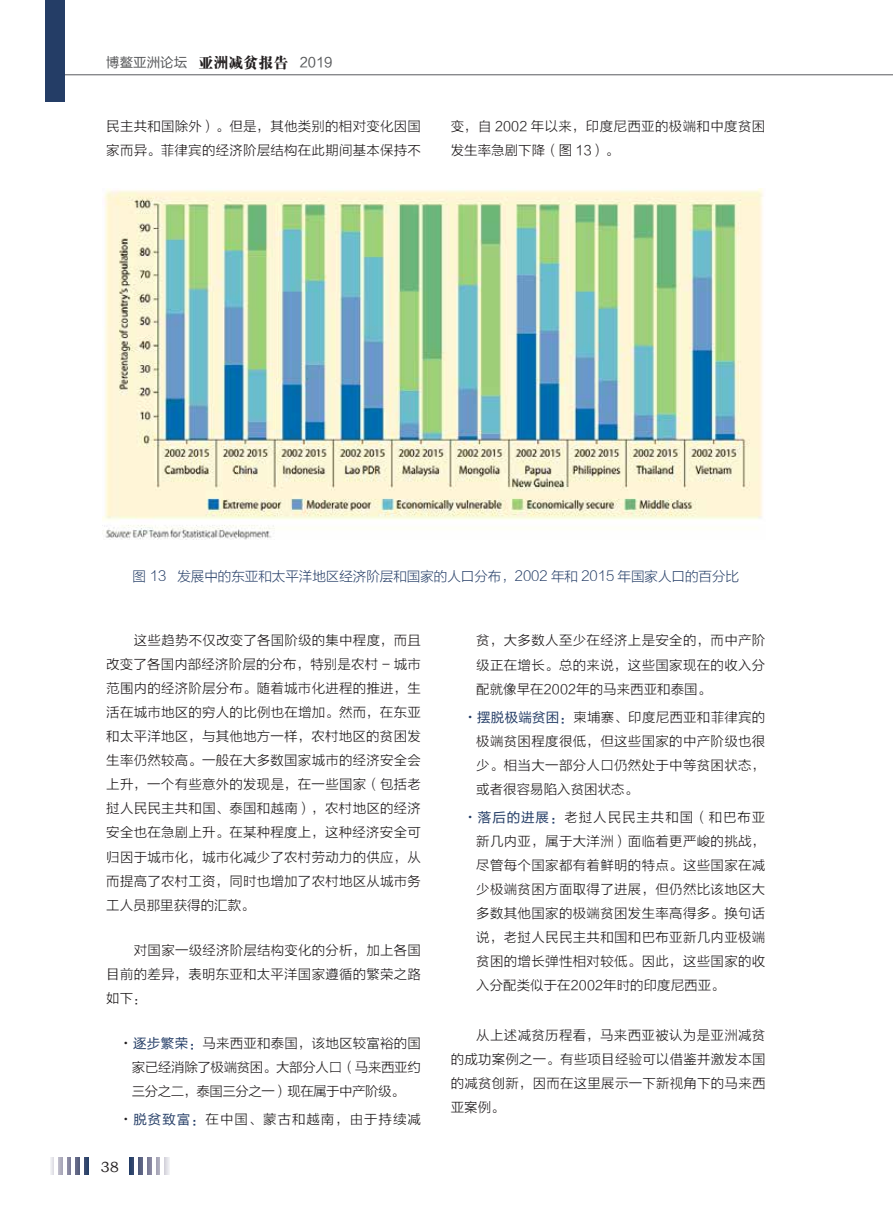
<style>
.page{position:relative;width:893px;height:1212px;background:#fff}
.page>*{position:absolute;margin:0;border:0;box-sizing:border-box;transform-origin:0 0}
.t1{font:15px "ST Zhongsong";color:#231f20}
.t2{font:13.5px/24px "FZLTXHK";letter-spacing:.015em;color:#231f20;text-align:justify}
.t3{font:13.5px "FZLTXHJW GB1 0";color:#243d66}
.t4{font:13.5px "FZLTXHK";letter-spacing:.07em;color:#231f20}
.t5{font:13.5px "FZLTHK GBK1 0";color:#57585a}
.s1{font-family:"H Ya 9 gj";font-size:15px;color:#231f20}
.s2{font-family:"H Ya 9 gj"}
.s3{font-family:"FZLTHK GBK1 0";color:#243d66}
.s4{font-family:"H Ya 9 gj";color:#243d66}
</style>
<div class="page">
<hr style="left:55px;top:74px;width:838px;height:1px;background:#6c6d70">
<div style="left:45px;top:0;width:19px;height:102px;background:#243d66"></div>
<img style="left:102px;top:189px;width:661px;height:351px">
<svg style="left:50px;top:1157px;width:120px;height:17px"></svg>
<hr style="left:54px;top:1155px;width:4px;height:21px;background:#fff">
<hr style="left:134px;top:1155px;width:4px;height:21px;background:#fff">
<div style="left:89px;top:1155px;width:40px;height:21px;background:#fff"></div>
<hr style="left:63px;top:1155px;width:3px;height:21px;background:#fff">
<hr style="left:143px;top:1155px;width:4px;height:21px;background:#fff">
<hr style="left:72px;top:1155px;width:3px;height:21px;background:#fff">
<hr style="left:152px;top:1155px;width:3px;height:21px;background:#fff">
<hr style="left:80px;top:1155px;width:4px;height:21px;background:#fff">
<hr style="left:160px;top:1155px;width:4px;height:21px;background:#fff">
<p class="t5" style="left:106px;top:55px;width:228px">博鳌亚洲论坛 <span class="s1">亚洲减贫报告</span> 2019</p>
<p class="t2" style="left:106px;top:114px;width:316px">民主共和国除外）。但是，其他类别的相对变化因国家而异。菲律宾的经济阶层结构在此期间基本保持不</p>
<p class="t2" style="left:451px;top:114px;width:316px">变，自 2002 年以来，印度尼西亚的极端和中度贫困发生率急剧下降（图 13）。</p>
<p class="t3" style="left:133px;top:569px;width:608px">图 13 发展中的东亚和太平洋地区经济阶层和国家的人口分布，2002 年和 2015 年国家人口的百分比</p>
<p class="t2" style="left:106px;top:629px;width:316px;text-indent:28px">这些趋势不仅改变了各国阶级的集中程度，而且改变了各国内部经济阶层的分布，特别是农村 - 城市范围内的经济阶层分布。随着城市化进程的推进，生活在城市地区的穷人的比例也在增加。然而，在东亚和太平洋地区，与其他地方一样，农村地区的贫困发生率仍然较高。一般在大多数国家城市的经济安全会上升，一个有些意外的发现是，在一些国家（包括老挝人民民主共和国、泰国和越南），农村地区的经济安全也在急剧上升。在某种程度上，这种经济安全可归因于城市化，城市化减少了农村劳动力的供应，从而提高了农村工资，同时也增加了农村地区从城市务工人员那里获得的汇款。</p>
<p class="t2" style="left:106px;top:938px;width:316px;text-indent:28px">对国家一级经济阶层结构变化的分析，加上各国目前的差异，表明东亚和太平洋国家遵循的繁荣之路如下：</p>
<p class="t2" style="left:132px;top:1031px;width:291px;text-indent:-13px"><span class="s2">·</span><span class="s3">逐步繁荣：</span>马来西亚和泰国，该地区较富裕的国家已经消除了极端贫困。大部分人口（马来西亚约三分之二，泰国三分之一）现在属于中产阶级。</p>
<p class="t4" style="left:119px;top:1112px;width:303px"><span class="s2">·</span><span class="s3">脱贫致富：</span>在中国、蒙古和越南，由于持续减</p>
<p class="t1" style="left:100px;top:1157px;width:20px">38</p>
<p class="t2" style="left:476px;top:629px;width:291px">贫，大多数人至少在经济上是安全的，而中产阶级正在增长。总的来说，这些国家现在的收入分配就像早在2002年的马来西亚和泰国。</p>
<p class="t2" style="left:476px;top:705px;width:291px;text-indent:-13px"><span class="s4">·</span><span class="s3">摆脱极端贫困：</span>柬埔寨、印度尼西亚和菲律宾的极端贫困程度很低，但这些国家的中产阶级也很少。相当大一部分人口仍然处于中等贫困状态，或者很容易陷入贫困状态。</p>
<p class="t2" style="left:476px;top:805px;width:291px;text-indent:-13px"><span class="s4">·</span><span class="s3">落后的进展：</span>老挝人民民主共和国（和巴布亚新几内亚，属于大洋洲）面临着更严峻的挑战，尽管每个国家都有着鲜明的特点。这些国家在减少极端贫困方面取得了进展，但仍然比该地区大多数其他国家的极端贫困发生率高得多。换句话说，老挝人民民主共和国和巴布亚新几内亚极端贫困的增长弹性相对较低。因此，这些国家的收入分配类似于在2002年时的印度尼西亚。</p>
<p class="t2" style="left:451px;top:1023px;width:316px;text-indent:26px">从上述减贫历程看，马来西亚被认为是亚洲减贫的成功案例之一。有些项目经验可以借鉴并激发本国的减贫创新，因而在这里展示一下新视角下的马来西亚案例。</p>
</div>
